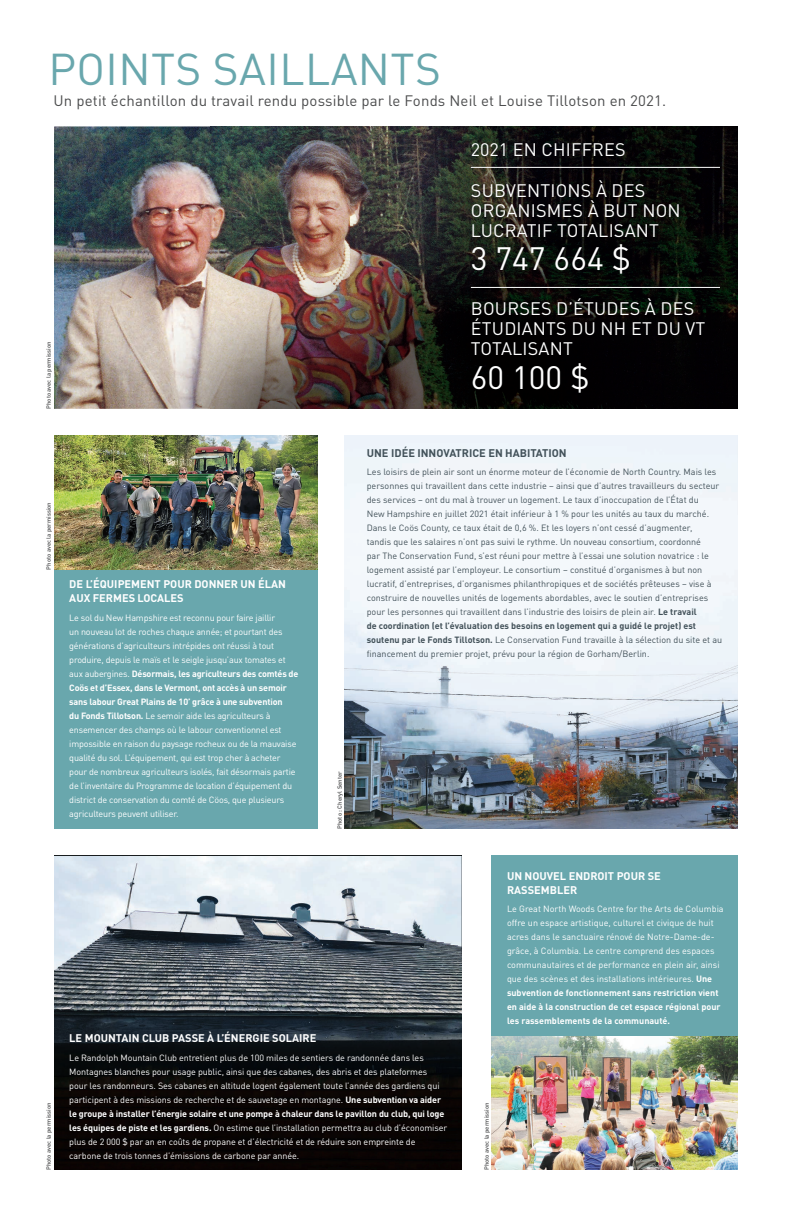
<style>
.page{position:relative;width:792px;height:1224px;background:#fff}
.page>*{position:absolute;margin:0;border:0;box-sizing:border-box;transform-origin:0 0}
.t1{font:44px "DIN Pro";letter-spacing:.01em;color:#69a7ad}
.t2{font:32px "DIN Pro";color:#fff}
.t3{font:17.9px/20.1px "DIN Pro";letter-spacing:.01em;color:#fff}
.t4{font:15px "DIN Pro";letter-spacing:.01em;color:#4b4c4d}
.t5{font:700 11px/14px "DIN Pro";color:#fff}
.t6{font:700 11px "DIN Pro";color:#425159}
.t7{font:9px/14px "DIN Pro";letter-spacing:-.01em;color:#fff}
.t8{font:9px/14px "DIN Pro";color:#425159}
.t9{font:500 6px "DIN Pro";color:#4b4c4d}
.s1{font-weight:700}
</style>
<div class="page">
<div style="left:492px;top:856px;width:246px;height:314px;background:#69a7ad"></div>
<img style="left:345px;top:436px;width:392px;height:393px">
<img style="left:54px;top:126px;width:156px;height:283px">
<img style="left:210px;top:126px;width:528px;height:283px">
<img style="left:492px;top:1036px;width:246px;height:134px">
<img style="left:54px;top:856px;width:408px;height:98px">
<div style="left:54px;top:436px;width:263px;height:393px;background:#69a7ad"></div>
<img style="left:54px;top:436px;width:263px;height:134px">
<hr style="left:471px;top:167px;width:249px;height:1px;background:#fff">
<hr style="left:471px;top:287px;width:249px;height:1px;background:#fff">
<img style="left:54px;top:954px;width:408px;height:216px">
<h1 class="t1" style="left:49px;top:34px;width:394px">POINTS SAILLANTS</h1>
<h3 class="t4" style="left:54px;top:89px;width:614px">Un petit échantillon du travail rendu possible par le Fonds Neil et Louise Tillotson en 2021.</h3>
<h3 class="t3" style="left:471px;top:138px;width:156px">2021 EN CHIFFRES</h3>
<h3 class="t3" style="left:471px;top:178px;width:211px">SUBVENTIONS À DES<br>ORGANISMES À BUT NON<br>LUCRATIF TOTALISANT</h3>
<p class="t9" style="left:44px;top:409px;width:69px;rotate:-90deg">Photo avec la permission</p>
<p class="t9" style="left:44px;top:570px;width:69px;rotate:-90deg">Photo avec la permission</p>
<p class="t5" style="left:69px;top:576px;width:218px">DE L’ÉQUIPEMENT POUR DONNER UN ÉLAN<br>AUX FERMES LOCALES</p>
<p class="t7" style="left:69px;top:609px;width:231px">Le sol du New Hampshire est reconnu pour faire jaillir<br>un nouveau lot de roches chaque année; et pourtant des générations d’agriculteurs intrépides ont réussi à tout produire, depuis le maïs et le seigle jusqu’aux tomates et aux aubergines. <span class="s1">Désormais, les agriculteurs des comtés de Coös et d’Essex, dans le Vermont, ont accès à un semoir sans labour Great Plains de 10’ grâce à une subvention<br>du Fonds Tillotson.</span> Le semoir aide les agriculteurs à ensemencer des champs où le labour conventionnel est impossible en raison du paysage rocheux ou de la mauvaise qualité du sol. L’équipement, qui est trop cher à acheter pour de nombreux agriculteurs isolés, fait désormais partie de l’inventaire du Programme de location d’équipement du district de conservation du comté de Cöos, que plusieurs agriculteurs peuvent utiliser.</p>
<h2 class="t2" style="left:471px;top:233px;width:161px">3 747 664 $</h2>
<h3 class="t3" style="left:471px;top:297px;width:236px">BOURSES D’ÉTUDES À DES<br>ÉTUDIANTS DU NH ET DU VT<br>TOTALISANT</h3>
<h2 class="t2" style="left:471px;top:352px;width:120px">60 100 $</h2>
<p class="t6" style="left:367px;top:444px;width:201px">UNE IDÉE INNOVATRICE EN HABITATION</p>
<p class="t8" style="left:367px;top:464px;width:357px">Les loisirs de plein air sont un énorme moteur de l’économie de North Country. Mais les personnes qui travaillent dans cette industrie – ainsi que d’autres travailleurs du secteur des services – ont du mal à trouver un logement. Le taux d’inoccupation de l’État du<br>New Hampshire en juillet 2021 était inférieur à 1 % pour les unités au taux du marché.<br>Dans le Coös County, ce taux était de 0,6 %. Et les loyers n’ont cessé d’augmenter,<br>tandis que les salaires n’ont pas suivi le rythme. Un nouveau consortium, coordonné<br>par The Conservation Fund, s’est réuni pour mettre à l’essai une solution novatrice : le logement assisté par l’employeur. Le consortium – constitué d’organismes à but non lucratif, d’entreprises, d’organismes philanthropiques et de sociétés prêteuses – vise à construire de nouvelles unités de logements abordables, avec le soutien d’entreprises pour les personnes qui travaillent dans l’industrie des loisirs de plein air. <span class="s1">Le travail<br>de coordination (et l’évaluation des besoins en logement qui a guidé le projet) est soutenu par le Fonds Tillotson.</span> Le Conservation Fund travaille à la sélection du site et au financement du premier projet, prévu pour la région de Gorham/Berlin.</p>
<p class="t9" style="left:335px;top:829px;width:59px;rotate:-90deg">Photo : Cheryl Senter</p>
<p class="t9" style="left:44px;top:1170px;width:69px;rotate:-90deg">Photo avec la permission</p>
<p class="t5" style="left:69px;top:1030px;width:249px">LE MOUNTAIN CLUB PASSE À L’ÉNERGIE SOLAIRE</p>
<p class="t7" style="left:69px;top:1050px;width:380px">Le Randolph Mountain Club entretient plus de 100 miles de sentiers de randonnée dans les Montagnes blanches pour usage public, ainsi que des cabanes, des abris et des plateformes pour les randonneurs. Ses cabanes en altitude logent également toute l’année des gardiens qui participent à des missions de recherche et de sauvetage en montagne. <span class="s1">Une subvention va aider le groupe à installer l’énergie solaire et une pompe à chaleur dans le pavillon du club, qui loge les équipes de piste et les gardiens.</span> On estime que l’installation permettra au club d’économiser plus de 2 000 $ par an en coûts de propane et d’électricité et de réduire son empreinte de carbone de trois tonnes d’émissions de carbone par année.</p>
<p class="t5" style="left:507px;top:868px;width:155px">UN NOUVEL ENDROIT POUR SE<br>RASSEMBLER</p>
<p class="t7" style="left:507px;top:901px;width:218px">Le Great North Woods Centre for the Arts de Columbia offre un espace artistique, culturel et civique de huit acres dans le sanctuaire rénové de Notre-Dame-de&shy;grâce, à Columbia. Le centre comprend des espaces communautaires et de performance en plein air, ainsi que des scènes et des installations intérieures. <span class="s1">Une subvention de fonctionnement sans restriction vient en aide à la construction de cet espace régional pour les rassemblements de la communauté.</span></p>
<p class="t9" style="left:482px;top:1170px;width:69px;rotate:-90deg">Photo avec la permission</p>
</div>
